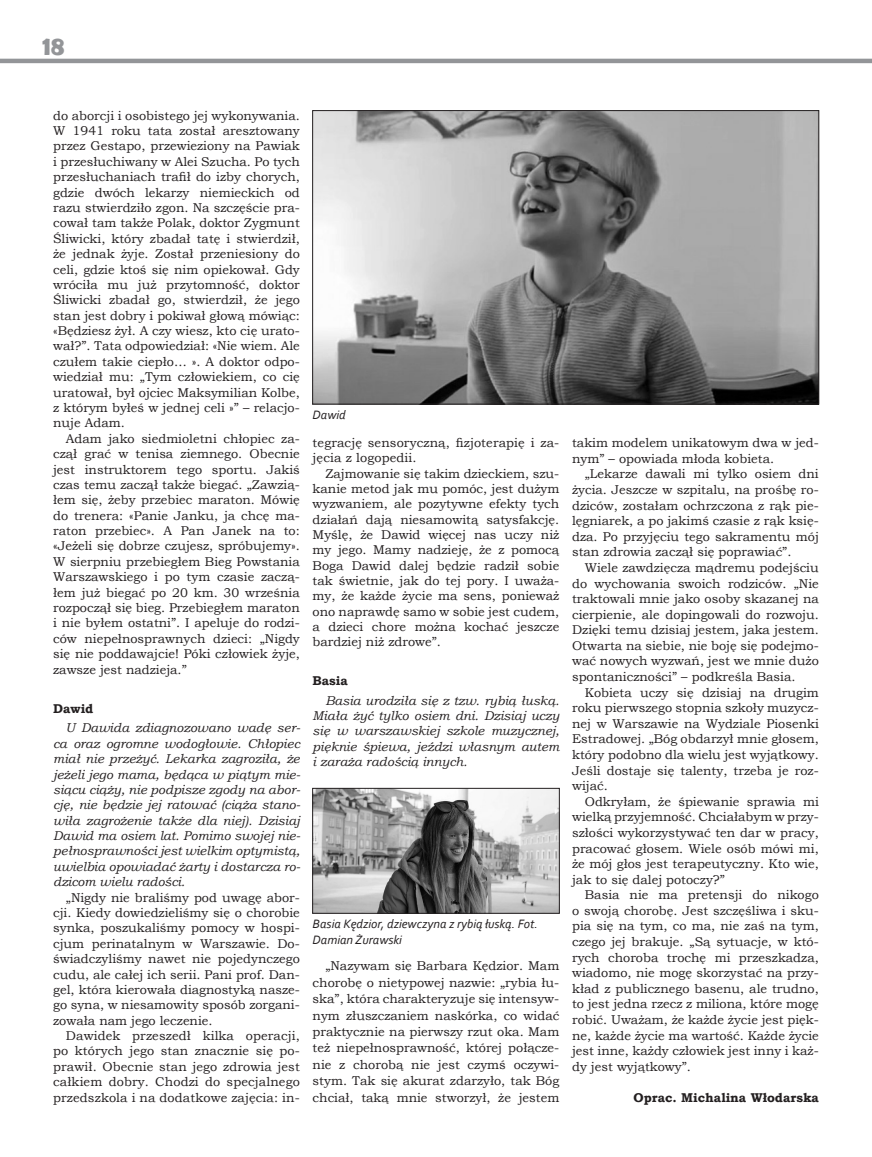
<style>
.page{position:relative;width:872px;height:1157px;background:#fff}
.page>*{position:absolute;margin:0;border:0;box-sizing:border-box;transform-origin:0 0}
.t1{font:700 27px "Berlin Sans FB Demi";color:#939598}
.t2{font:12.75px/15.5px "Bookman Old Style";color:#231f20;text-align:justify}
.t3{font:italic 12.75px/15.5px "Bookman Old Style";color:#231f20;text-align:justify}
.t4{font:italic 12.75px/15.3px "Corbel";color:#231f20}
.t5{font:700 12.75px "Bookman Old Style";color:#231f20}
</style>
<div class="page">
<hr style="left:0;top:59px;width:872px;height:4px;background:#939598">
<img style="left:314px;top:790px;width:243px;height:121px">
<div style="left:312px;top:788px;width:247px;height:125px;border:1px solid #231f20"></div>
<img style="left:313px;top:112px;width:505px;height:293px">
<div style="left:312px;top:110px;width:507px;height:294px;border:1px solid #231f20"></div>
<h1 class="t1" style="left:43px;top:30px;width:23px">18</h1>
<p class="t2" style="left:53px;top:108px;width:248px">do aborcji i osobistego jej wykonywania.<br>W 1941 roku tata został aresztowany przez Gestapo, przewieziony na Pawiak i przesłuchiwany w Alei Szucha. Po tych przesłuchaniach trafił do izby chorych, gdzie dwóch lekarzy niemieckich od razu stwierdziło zgon. Na szczęście pra&shy;cował tam także Polak, doktor Zygmunt Śliwicki, który zbadał tatę i stwierdził, że jednak żyje. Został przeniesiony do celi, gdzie ktoś się nim opiekował. Gdy wróciła mu już przytomność, doktor Śliwicki zbadał go, stwierdził, że jego stan jest dobry i pokiwał głową mówiąc: «Będziesz żył. A czy wiesz, kto cię urato&shy;wał?”. Tata odpowiedział: «Nie wiem. Ale czułem takie ciepło… ». A doktor odpo&shy;wiedział mu: „Tym człowiekiem, co cię uratował, był ojciec Maksymilian Kolbe, z którym byłeś w jednej celi »” – relacjo&shy;nuje Adam.</p>
<p class="t2" style="left:53px;top:431px;width:248px;text-indent:13px">Adam jako siedmioletni chłopiec za&shy;czął grać w tenisa ziemnego. Obecnie jest instruktorem tego sportu. Jakiś czas temu zaczął także biegać. „Zawzią&shy;łem się, żeby przebiec maraton. Mówię do trenera: «Panie Janku, ja chcę ma&shy;raton przebiec». A Pan Janek na to: «Jeżeli się dobrze czujesz, spróbujemy».<br>W sierpniu przebiegłem Bieg Powstania Warszawskiego i po tym czasie zaczą&shy;łem już biegać po 20 km. 30 września rozpoczął się bieg. Przebiegłem maraton i nie byłem ostatni”. I apeluje do rodzi&shy;ców niepełnosprawnych dzieci: „Nigdy się nie poddawajcie! Póki człowiek żyje, zawsze jest nadzieja.”</p>
<p class="t5" style="left:53px;top:699px;width:42px">Dawid</p>
<p class="t3" style="left:53px;top:720px;width:249px;text-indent:13px">U Dawida zdiagnozowano wadę ser&shy;ca oraz ogromne wodogłowie. Chłopiec miał nie przeżyć. Lekarka zagroziła, że jeżeli jego mama, będąca w piątym mie&shy;siącu ciąży, nie podpisze zgody na abor&shy;cję, nie będzie jej ratować (ciąża stano&shy;wiła zagrożenie także dla niej). Dzisiaj Dawid ma osiem lat. Pomimo swojej nie&shy;pełnosprawności jest wielkim optymistą, uwielbia opowiadać żarty i dostarcza ro&shy;dzicom wielu radości.</p>
<p class="t2" style="left:53px;top:889px;width:248px;text-indent:13px">„Nigdy nie braliśmy pod uwagę abor&shy;cji. Kiedy dowiedzieliśmy się o chorobie synka, poszukaliśmy pomocy w hospi&shy;cjum perinatalnym w Warszawie. Do&shy;świadczyliśmy nawet nie pojedynczego cudu, ale całej ich serii. Pani prof. Dan&shy;gel, która kierowała diagnostyką nasze&shy;go syna, w niesamowity sposób zorgani&shy;zowała nam jego leczenie.</p>
<p class="t2" style="left:53px;top:1028px;width:248px;text-indent:13px">Dawidek przeszedł kilka operacji, po których jego stan znacznie się po&shy;prawił. Obecnie stan jego zdrowia jest całkiem dobry. Chodzi do specjalnego przedszkola i na dodatkowe zajęcia: in-</p>
<p class="t4" style="left:313px;top:407px;width:35px">Dawid</p>
<p class="t2" style="left:313px;top:435px;width:248px">tegrację sensoryczną, fizjoterapię i za&shy;jęcia z logopedii.</p>
<p class="t2" style="left:313px;top:466px;width:248px;text-indent:13px">Zajmowanie się takim dzieckiem, szu&shy;kanie metod jak mu pomóc, jest dużym wyzwaniem, ale pozytywne efekty tych działań dają niesamowitą satysfakcję.<br>Myślę, że Dawid więcej nas uczy niż my jego. Mamy nadzieję, że z pomocą Boga Dawid dalej będzie radził sobie tak świetnie, jak do tej pory. I uważa&shy;my, że każde życie ma sens, ponieważ ono naprawdę samo w sobie jest cudem, a dzieci chore można kochać jeszcze bardziej niż zdrowe”.</p>
<p class="t5" style="left:313px;top:671px;width:37px">Basia</p>
<p class="t3" style="left:313px;top:692px;width:248px;text-indent:13px">Basia urodziła się z tzw. rybią łuską.<br>Miała żyć tylko osiem dni. Dzisiaj uczy się w warszawskiej szkole muzycznej, pięknie śpiewa, jeździ własnym autem i zaraża radością innych.</p>
<p class="t4" style="left:313px;top:916px;width:227px">Basia Kędzior, dziewczyna z rybią łuską. Fot.<br>Damian Żurawski</p>
<p class="t2" style="left:313px;top:958px;width:248px;line-height:16.4px;text-indent:13px">„Nazywam się Barbara Kędzior. Mam chorobę o nietypowej nazwie: „rybia łu&shy;ska”, która charakteryzuje się intensyw&shy;nym złuszczaniem naskórka, co widać praktycznie na pierwszy rzut oka. Mam też niepełnosprawność, której połącze&shy;nie z chorobą nie jest czymś oczywi&shy;stym. Tak się akurat zdarzyło, tak Bóg chciał, taką mnie stworzył, że jestem</p>
<p class="t2" style="left:572px;top:435px;width:248px">takim modelem unikatowym dwa w jed&shy;nym” – opowiada młoda kobieta.</p>
<p class="t2" style="left:572px;top:466px;width:248px;text-indent:13px">„Lekarze dawali mi tylko osiem dni życia. Jeszcze w szpitalu, na prośbę ro&shy;dziców, zostałam ochrzczona z rąk pie&shy;lęgniarek, a po jakimś czasie z rąk księ&shy;dza. Po przyjęciu tego sakramentu mój stan zdrowia zaczął się poprawiać”.</p>
<p class="t2" style="left:572px;top:560px;width:248px;text-indent:13px">Wiele zawdzięcza mądremu podejściu do wychowania swoich rodziców. „Nie traktowali mnie jako osoby skazanej na cierpienie, ale dopingowali do rozwoju.<br>Dzięki temu dzisiaj jestem, jaka jestem.<br>Otwarta na siebie, nie boję się podejmo&shy;wać nowych wyzwań, jest we mnie dużo spontaniczności” – podkreśla Basia.</p>
<p class="t2" style="left:572px;top:684px;width:248px;text-indent:13px">Kobieta uczy się dzisiaj na drugim roku pierwszego stopnia szkoły muzycz&shy;nej w Warszawie na Wydziale Piosenki Estradowej. „Bóg obdarzył mnie głosem, który podobno dla wielu jest wyjątkowy.<br>Jeśli dostaje się talenty, trzeba je roz&shy;wijać.</p>
<p class="t2" style="left:572px;top:793px;width:248px;text-indent:13px">Odkryłam, że śpiewanie sprawia mi wielką przyjemność. Chciałabym w przy&shy;szłości wykorzystywać ten dar w pracy, pracować głosem. Wiele osób mówi mi, że mój głos jest terapeutyczny. Kto wie, jak to się dalej potoczy?”</p>
<p class="t2" style="left:572px;top:887px;width:248px;text-indent:13px">Basia nie ma pretensji do nikogo o swoją chorobę. Jest szczęśliwa i sku&shy;pia się na tym, co ma, nie zaś na tym, czego jej brakuje. „Są sytuacje, w któ&shy;rych choroba trochę mi przeszkadza, wiadomo, nie mogę skorzystać na przy&shy;kład z publicznego basenu, ale trudno, to jest jedna rzecz z miliona, które mogę robić. Uważam, że każde życie jest pięk&shy;ne, każde życie ma wartość. Każde życie jest inne, każdy człowiek jest inny i każ&shy;dy jest wyjątkowy”.</p>
<p class="t5" style="left:633px;top:1088px;width:187px">Oprac. Michalina Włodarska</p>
</div>
